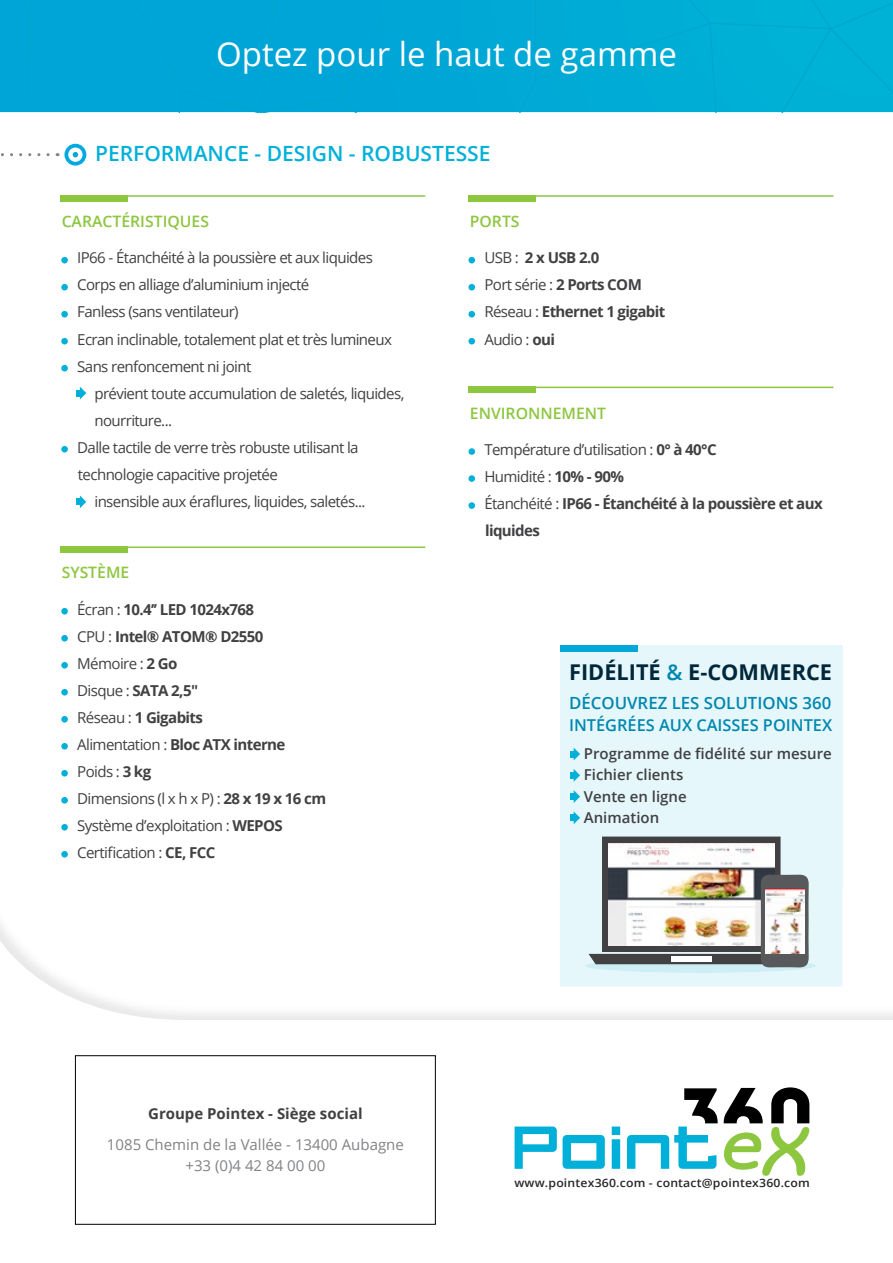
<style>
.page{position:relative;width:893px;height:1263px;background:#fff}
.page>*{position:absolute;margin:0;border:0;box-sizing:border-box;transform-origin:0 0}
.t1{font:33px "Open Sans";color:#fff}
.t2{font:700 21.75px "Open Sans";color:#00273a}
.t3{font:600 21px "Open Sans";color:#00b0d8}
.t4{font:600 16.8px "Open Sans";color:#0087af}
.t5{font:600 16.35px "Open Sans";color:#0087af}
.t6{font:600 15.75px "Open Sans";color:#8dc63f}
.t7{font:15px/27px "Open Sans";letter-spacing:-.04em;color:#414042}
.t8{font:700 15px/27px "Open Sans";letter-spacing:-.04em;color:#414042}
.t9{font:600 15px/21.3px "Open Sans";color:#414042}
.t10{font:15px/21px "Open Sans";color:#808285;text-align:center}
.t11{font:700 15px "Open Sans";color:#414042}
.t12{font:600 11.55px "Open Sans";letter-spacing:.015em;color:#262729;scale:1.06 1}
.s1{font-weight:700}
.s2{font-weight:400}
.s3{font-weight:600;color:#0087af}
</style>
<div class="page">
<svg style="left:0;top:899px;width:893px;height:326px"></svg>
<div style="left:75px;top:1056px;width:360px;height:168px;background:#fff"></div>
<div style="left:75px;top:1055px;width:361px;height:170px;border:1px solid #000"></div>
<svg style="left:0;top:0;width:893px;height:112px;background:#00a9d5"></svg>
<div style="left:60px;top:195px;width:68px;height:6px;background:#8dc63f"></div>
<hr style="left:128px;top:195px;width:297px;height:2px;background:#8dc63f">
<svg style="left:66px;top:146px;width:18px;height:18px"></svg>
<div style="left:64px;top:144px;width:22px;height:22px;border:4px solid #00aae1;border-radius:50%"></div>
<svg style="left:73px;top:152px;width:5px;height:5px"></svg>
<svg style="left:1px;top:153px;width:47px;height:3px"></svg>
<div style="left:61px;top:257px;width:7px;height:6px;background:#00b0d8;border-radius:50%"></div>
<div style="left:61px;top:284px;width:7px;height:6px;background:#00b0d8;border-radius:50%"></div>
<div style="left:61px;top:311px;width:7px;height:6px;background:#00b0d8;border-radius:50%"></div>
<div style="left:61px;top:338px;width:7px;height:6px;background:#00b0d8;border-radius:50%"></div>
<div style="left:61px;top:365px;width:7px;height:6px;background:#00b0d8;border-radius:50%"></div>
<div style="left:61px;top:446px;width:7px;height:6px;background:#00b0d8;border-radius:50%"></div>
<div style="left:61px;top:608px;width:7px;height:6px;background:#00b0d8;border-radius:50%"></div>
<div style="left:61px;top:635px;width:7px;height:6px;background:#00b0d8;border-radius:50%"></div>
<div style="left:61px;top:662px;width:7px;height:6px;background:#00b0d8;border-radius:50%"></div>
<div style="left:61px;top:689px;width:7px;height:6px;background:#00b0d8;border-radius:50%"></div>
<div style="left:61px;top:716px;width:7px;height:6px;background:#00b0d8;border-radius:50%"></div>
<div style="left:61px;top:743px;width:7px;height:6px;background:#00b0d8;border-radius:50%"></div>
<div style="left:61px;top:770px;width:7px;height:6px;background:#00b0d8;border-radius:50%"></div>
<div style="left:61px;top:797px;width:7px;height:6px;background:#00b0d8;border-radius:50%"></div>
<div style="left:61px;top:824px;width:7px;height:6px;background:#00b0d8;border-radius:50%"></div>
<div style="left:61px;top:851px;width:7px;height:6px;background:#00b0d8;border-radius:50%"></div>
<div style="left:60px;top:546px;width:68px;height:6px;background:#8dc63f"></div>
<hr style="left:128px;top:546px;width:297px;height:2px;background:#8dc63f">
<div style="left:468px;top:195px;width:68px;height:6px;background:#8dc63f"></div>
<hr style="left:536px;top:195px;width:297px;height:2px;background:#8dc63f">
<div style="left:468px;top:257px;width:7px;height:6px;background:#00b0d8;border-radius:50%"></div>
<div style="left:468px;top:284px;width:7px;height:6px;background:#00b0d8;border-radius:50%"></div>
<div style="left:468px;top:311px;width:7px;height:6px;background:#00b0d8;border-radius:50%"></div>
<div style="left:468px;top:338px;width:7px;height:6px;background:#00b0d8;border-radius:50%"></div>
<svg style="left:515px;top:1126px;width:42px;height:43px"></svg>
<svg style="left:563px;top:1135px;width:42px;height:34px"></svg>
<svg style="left:612px;top:1126px;width:8px;height:43px"></svg>
<svg style="left:627px;top:1087px;width:183px;height:89px"></svg>
<svg style="left:76px;top:387px;width:10px;height:12px"></svg>
<div style="left:468px;top:387px;width:68px;height:6px;background:#8dc63f"></div>
<hr style="left:536px;top:387px;width:297px;height:1px;background:#8dc63f">
<div style="left:468px;top:448px;width:7px;height:7px;background:#00b0d8;border-radius:50%"></div>
<div style="left:468px;top:475px;width:7px;height:7px;background:#00b0d8;border-radius:50%"></div>
<div style="left:468px;top:502px;width:7px;height:7px;background:#00b0d8;border-radius:50%"></div>
<svg style="left:76px;top:495px;width:10px;height:13px"></svg>
<div style="left:560px;top:645px;width:282px;height:242px;background:#e5f7fb"></div>
<div style="left:560px;top:887px;width:282px;height:99px;background:#e5f7fb"></div>
<div style="left:560px;top:645px;width:78px;height:6px;background:#00a8da"></div>
<svg style="left:570px;top:747px;width:10px;height:13px"></svg>
<svg style="left:570px;top:769px;width:10px;height:13px"></svg>
<svg style="left:570px;top:790px;width:10px;height:13px"></svg>
<img style="left:585px;top:959px;width:231px;height:14px">
<img style="left:588px;top:836px;width:221px;height:132px">
<div style="left:765px;top:889px;width:40px;height:64px;background:#fff"></div>
<img style="left:765px;top:889px;width:39px;height:64px">
<svg style="left:570px;top:811px;width:10px;height:13px"></svg>
<h1 class="t1" style="left:216px;top:31px;width:462px">Optez pour le haut de gamme</h1>
<h3 class="t3" style="left:95px;top:139px;width:397px">PERFORMANCE - DESIGN - ROBUSTESSE</h3>
<p class="t6" style="left:62px;top:211px;width:149px">CARACTÉRISTIQUES</p>
<p class="t7" style="left:77px;top:244px;width:316px">IP66 - Étanchéité à la poussière et aux liquides Corps en alliage d’aluminium injecté<br>Fanless (sans ventilateur)<br>Ecran inclinable, totalement plat et très lumineux Sans renfoncement ni joint</p>
<p class="t7" style="left:94px;top:379px;width:311px">prévient toute accumulation de saletés, liquides,</p>
<p class="t7" style="left:94px;top:406px;width:79px">nourriture...</p>
<p class="t7" style="left:77px;top:433px;width:283px">Dalle tactile de verre très robuste utilisant la</p>
<p class="t7" style="left:78px;top:460px;width:201px">technologie capacitive projetée</p>
<p class="t7" style="left:94px;top:487px;width:273px">insensible aux éraflures, liquides, saletés...</p>
<p class="t6" style="left:62px;top:562px;width:69px">SYSTÈME</p>
<p class="t7" style="left:77px;top:595px;width:250px">Écran : <span class="s1">10.4’’ LED 1024x768<br></span>CPU : <span class="s1">Intel® ATOM® D2550<br></span>Mémoire : <span class="s1">2 Go<br></span>Disque : <span class="s1">SATA 2,5"<br></span>Réseau : <span class="s1">1 Gigabits<br></span>Alimentation : <span class="s1">Bloc ATX interne<br></span>Poids : <span class="s1">3 kg<br></span>Dimensions (l x h x P) : <span class="s1">28 x 19 x 16 cm<br></span>Système d’exploitation : <span class="s1">WEPOS<br></span>Certification : <span class="s1">CE, FCC</span></p>
<p class="t6" style="left:470px;top:211px;width:51px">PORTS</p>
<p class="t8" style="left:484px;top:244px;width:183px"><span class="s2">USB :</span> 2 x USB 2.0<br><span class="s2">Port série :</span> 2 Ports COM<br><span class="s2">Réseau :</span> Ethernet 1 gigabit<br><span class="s2">Audio :</span> oui</p>
<p class="t6" style="left:470px;top:402px;width:138px">ENVIRONNEMENT</p>
<p class="t8" style="left:484px;top:435px;width:340px"><span class="s2">Température d’utilisation :</span> 0° à 40°C<br><span class="s2">Humidité :</span> 10% - 90%<br><span class="s2">Étanchéité :</span> IP66 - Étanchéité à la poussière et aux liquides</p>
<h2 class="t2" style="left:569px;top:657px;width:265px">FIDÉLITÉ <span class="s3">&amp;</span> E-COMMERCE</h2>
<p class="t4" style="left:569px;top:692px;width:264px">DÉCOUVREZ LES SOLUTIONS 360</p>
<p class="t5" style="left:569px;top:714px;width:265px">INTÉGRÉES AUX CAISSES POINTEX</p>
<p class="t9" style="left:584px;top:743px;width:249px">Programme de fidélité sur mesure<br>Fichier clients<br>Vente en ligne<br>Animation</p>
<p class="t11" style="left:148px;top:1103px;width:216px">Groupe Pointex - Siège social</p>
<p class="t10" style="left:107px;top:1134px;width:298px">1085 Chemin de la Vallée - 13400 Aubagne +33 (0)4 42 84 00 00</p>
<p class="t12" style="left:514px;top:1175px;width:280px">www.pointex360.com - contact@pointex360.com</p>
</div>
